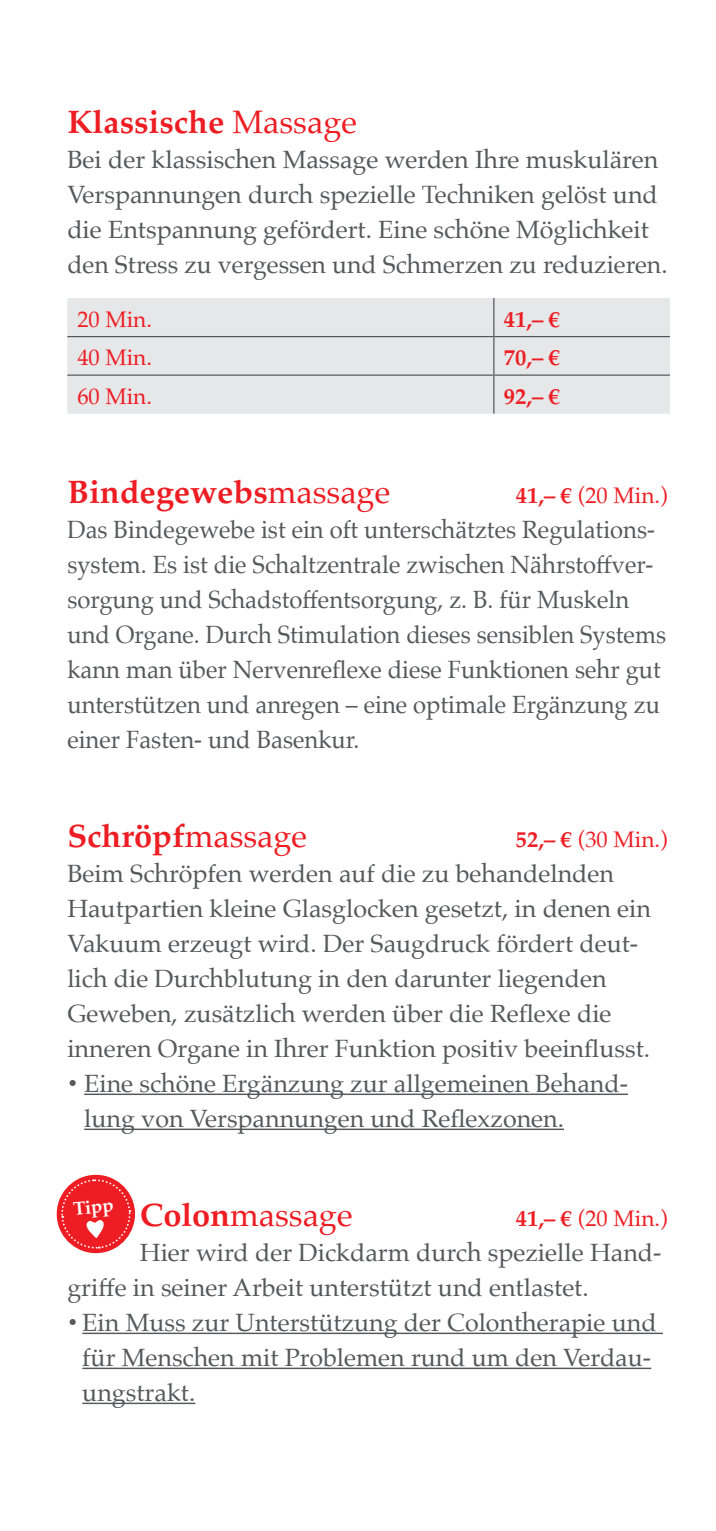
<style>
.page{position:relative;width:716px;height:1531px;background:#fff}
.page>*{position:absolute;margin:0;border:0;box-sizing:border-box;transform-origin:0 0}
.t1{font:700 32.5px "Palatino";color:#ee1d23}
.t2{font:32.5px "Palatino";color:#ee1d23}
.t3{font:25px/35px "Palatino";color:#57585a}
.t4{font:25px/35px "Palatino";color:#57585a;scale:.95 1}
.t5{font:22.5px "Palatino";color:#ee1d23}
.t6{font:700 22.5px "Palatino";color:#ee1d23}
.t7{font:700 18.75px "Palatino";color:#fff}
.s1{font-weight:400}
.s2{font-weight:700}
.s3{font-size:17.5px}
</style>
<div class="page">
<hr style="left:84px;top:1093px;width:544px;height:2px;background:#57585a">
<hr style="left:84px;top:1128px;width:480px;height:2px;background:#57585a">
<hr style="left:82px;top:1332px;width:581px;height:2px;background:#57585a">
<hr style="left:82px;top:1367px;width:569px;height:2px;background:#57585a">
<hr style="left:82px;top:1402px;width:113px;height:2px;background:#57585a">
<div style="left:67px;top:298px;width:603px;height:116px;background:#e6e7e9"></div>
<hr style="left:493px;top:298px;width:1px;height:38px;background:#57585a">
<hr style="left:493px;top:337px;width:1px;height:37px;background:#57585a">
<hr style="left:493px;top:376px;width:1px;height:38px;background:#57585a">
<hr style="left:67px;top:336px;width:427px;height:1px;background:#57585a">
<hr style="left:494px;top:336px;width:176px;height:1px;background:#57585a">
<hr style="left:67px;top:374px;width:427px;height:2px;background:#57585a">
<hr style="left:494px;top:374px;width:176px;height:2px;background:#57585a">
<svg style="left:56px;top:1174px;width:79px;height:80px"></svg>
<h1 class="t1" style="left:67px;top:110px;width:291px">Klassische <span class="s1">Massage</span></h1>
<p class="t3" style="left:67px;top:144px;width:601px">Bei der klassischen Massage werden Ihre muskulären Verspannungen durch spezielle Techniken gelöst und die Entspannung gefördert. Eine schöne Möglichkeit den Stress zu vergessen und Schmerzen zu reduzieren.</p>
<p class="t5" style="left:77px;top:309px;width:76px">20 Min.</p>
<p class="t6" style="left:504px;top:310px;width:58px">41,– €</p>
<p class="t5" style="left:77px;top:348px;width:76px">40 Min.</p>
<p class="t6" style="left:504px;top:349px;width:58px">70,– €</p>
<p class="t5" style="left:77px;top:386px;width:76px">60 Min.</p>
<p class="t6" style="left:504px;top:387px;width:58px">92,– €</p>
<h1 class="t1" style="left:67px;top:479px;width:324px">Bindegewebs<span class="s1">massage</span></h1>
<p class="t5" style="left:516px;top:485px;width:153px"><span class="s2">41,– €</span> (20 Min.)</p>
<p class="t4" style="left:67px;top:511px;width:632px">Das Bindegewebe ist ein oft unterschätztes Regulations&shy;system. Es ist die Schaltzentrale zwischen Nährstoffver&shy;sorgung und Schadstoffentsorgung, z. B. für Muskeln und Organe. Durch Stimulation dieses sensiblen Systems kann man über Nervenreflexe diese Funktionen sehr gut unterstützen und anregen – eine optimale Ergänzung zu einer Fasten- und Basenkur.</p>
<h1 class="t1" style="left:67px;top:823px;width:241px">Schröpf<span class="s1">massage</span></h1>
<p class="t5" style="left:516px;top:829px;width:153px"><span class="s2">52,– €</span> (30 Min.)</p>
<p class="t3" style="left:67px;top:855px;width:585px">Beim Schröpfen werden auf die zu behandelnden Hautpartien kleine Glasglocken gesetzt, in denen ein Vakuum erzeugt wird. Der Saugdruck fördert deut&shy;lich die Durchblutung in den darunter liegenden Geweben, zusätzlich werden über die Reflexe die inneren Organe in Ihrer Funktion positiv beeinflusst.</p>
<p class="t3" style="left:84px;top:1065px;width:545px;text-indent:-17px"><span class="s3">•</span> Eine schöne Ergänzung zur allgemeinen Behand&shy;lung von Verspannungen und Reflexzonen.</p>
<p class="t7" style="left:73px;top:1201px;width:42px;rotate:-5deg">Tipp</p>
<h1 class="t2" style="left:140px;top:1200px;width:214px"><span class="s2">Colon</span>massage</h1>
<p class="t5" style="left:516px;top:1208px;width:153px"><span class="s2">41,– €</span> (20 Min.)</p>
<p class="t3" style="left:67px;top:1234px;width:595px;text-indent:72px">Hier wird der Dickdarm durch spezielle Hand&shy;griffe in seiner Arbeit unterstützt und entlastet.</p>
<p class="t3" style="left:82px;top:1304px;width:576px;text-indent:-15px"><span class="s3">•</span> Ein Muss zur Unterstützung der Colontherapie und für Menschen mit Problemen rund um den Verdau&shy;ungstrakt.</p>
</div>
